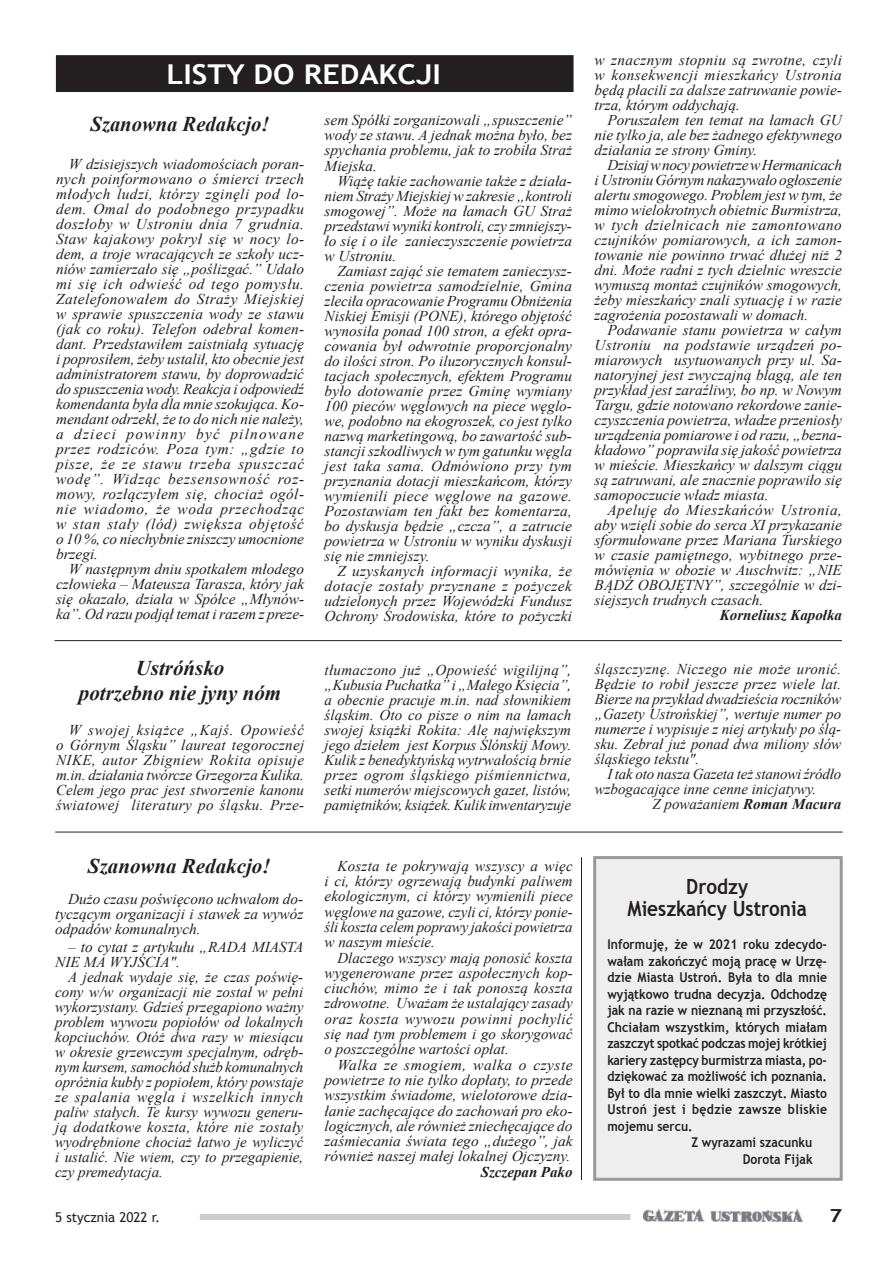
<style>
.page{position:relative;width:893px;height:1263px;background:#fff}
.page>*{position:absolute;margin:0;border:0;box-sizing:border-box;transform-origin:0 0}
.t1{font:700 27.3px "Trebuchet MS";color:#fff;scale:1.11 1}
.t2{font:italic 700 21px/25.5px "Times New Roman";color:#231f20;text-align:center}
.t3{font:700 21px/22.5px "Trebuchet MS";color:#231f20;text-align:center;scale:.9 1}
.t4{font:700 18px "Trebuchet MS";color:#231f20;scale:1.2 1}
.t5{font:italic 15px/15px "Times New Roman";color:#231f20;text-align:justify}
.t6{font:italic 700 15px "Times New Roman";color:#231f20}
.t7{font:700 13.5px "Trebuchet MS";color:#231f20;scale:.9 1}
.t8{font:700 13.5px "Trebuchet MS";letter-spacing:.035em;color:#231f20;scale:.9 1}
.t9{font:13.5px "Trebuchet MS";color:#231f20}
.s1{font-weight:700}
</style>
<div class="page">
<img style="left:643px;top:1209px;width:160px;height:13px">
<div style="left:200px;top:1214px;width:430px;height:6px;background:#cbccce"></div>
<div style="left:593px;top:856px;width:250px;height:325px;background:#eeeeef;border:3px solid #97999c"></div>
<hr style="left:55px;top:640px;width:787px;height:1px;background:#231f20">
<div style="left:56px;top:56px;width:517px;height:36px;background:#231f20"></div>
<div style="left:56px;top:55px;width:517px;height:37px;border:1px solid #231f20"></div>
<hr style="left:55px;top:832px;width:788px;height:1px;background:#231f20">
<hr style="left:581px;top:857px;width:1px;height:323px;background:#231f20">
<h1 class="t1" style="left:167px;top:57px;width:249px">LISTY DO REDAKCJI</h1>
<p class="t5" style="left:595px;top:53px;width:249px">w znacznym stopniu są zwrotne, czyli w konsekwencji mieszkańcy Ustronia będą płacili za dalsze zatruwanie powie&shy;trza, którym oddychają.</p>
<p class="t5" style="left:595px;top:113px;width:249px;text-indent:13px">Poruszałem ten temat na łamach GU nie tylko ja, ale bez żadnego efektywnego działania ze strony Gminy.</p>
<p class="t5" style="left:595px;top:158px;width:249px;text-indent:13px">Dzisiaj w nocy powietrze w Hermanicach i Ustroniu Górnym nakazywało ogłoszenie alertu smogowego. Problem jest w tym, że mimo wielokrotnych obietnic Burmistrza, w tych dzielnicach nie zamontowano czujników pomiarowych, a ich zamon&shy;towanie nie powinno trwać dłużej niż 2 dni. Może radni z tych dzielnic wreszcie wymuszą montaż czujników smogowych, żeby mieszkańcy znali sytuację i w razie zagrożenia pozostawali w domach.</p>
<p class="t5" style="left:595px;top:323px;width:249px;text-indent:13px">Podawanie stanu powietrza w całym Ustroniu na podstawie urządzeń po&shy;miarowych usytuowanych przy ul. Sa&shy;natoryjnej jest zwyczajną blagą, ale ten przykład jest zaraźliwy, bo np. w Nowym Targu, gdzie notowano rekordowe zanie&shy;czyszczenia powietrza, władze przeniosły urządzenia pomiarowe i od razu, „bezna&shy;kładowo” poprawiła się jakość powietrza w mieście. Mieszkańcy w dalszym ciągu są zatruwani, ale znacznie poprawiło się samopoczucie władz miasta.</p>
<p class="t5" style="left:595px;top:503px;width:249px;text-indent:13px">Apeluję do Mieszkańców Ustronia, aby wzięli sobie do serca XI przykazanie sformułowane przez Mariana Turskiego w czasie pamiętnego, wybitnego prze&shy;mówienia w obozie w Auschwitz: „NIE BĄDŹ OBOJĘTNY”, szczególnie w dzi&shy;siejszych trudnych czasach.</p>
<p class="t6" style="left:720px;top:605px;width:124px">Korneliusz Kapołka</p>
<h2 class="t2" style="left:79px;top:654px;width:204px">Ustróńsko<br>potrzebno nie jyny nóm</h2>
<p class="t5" style="left:56px;top:722px;width:250px;text-indent:13px">W swojej książce „Kajś. Opowieść o Górnym Śląsku” laureat tegorocznej NIKE, autor Zbigniew Rokita opisuje m.in. działania twórcze Grzegorza Kulika.<br>Celem jego prac jest stworzenie kanonu światowej literatury po śląsku. Prze-</p>
<p class="t5" style="left:325px;top:113px;width:249px">sem Spółki zorganizowali „spuszczenie” wody ze stawu. A jednak można było, bez spychania problemu, jak to zrobiła Straż Miejska.</p>
<p class="t5" style="left:325px;top:173px;width:249px;text-indent:13px">Wiążę takie zachowanie także z działa&shy;niem Straży Miejskiej w zakresie „kontroli smogowej”. Może na łamach GU Straż przedstawi wyniki kontroli, czy zmniejszy&shy;ło się i o ile zanieczyszczenie powietrza w Ustroniu.</p>
<p class="t5" style="left:325px;top:263px;width:249px;text-indent:13px">Zamiast zająć sie tematem zanieczysz&shy;czenia powietrza samodzielnie, Gmina zleciła opracowanie Programu Obniżenia Niskiej Emisji (PONE), którego objętość wynosiła ponad 100 stron, a efekt opra&shy;cowania był odwrotnie proporcjonalny do ilości stron. Po iluzorycznych konsul&shy;tacjach społecznych, efektem Programu było dotowanie przez Gminę wymiany 100 pieców węglowych na piece węglo&shy;we, podobno na ekogroszek, co jest tylko nazwą marketingową, bo zawartość sub&shy;stancji szkodliwych w tym gatunku węgla jest taka sama. Odmówiono przy tym przyznania dotacji mieszkańcom, którzy wymienili piece węglowe na gazowe.<br>Pozostawiam ten fakt bez komentarza, bo dyskusja będzie „czcza”, a zatrucie powietrza w Ustroniu w wyniku dyskusji się nie zmniejszy.</p>
<p class="t5" style="left:325px;top:563px;width:249px;text-indent:13px">Z uzyskanych informacji wynika, że dotacje zostały przyznane z pożyczek udzielonych przez Wojewódzki Fundusz Ochrony Środowiska, które to pożyczki</p>
<h2 class="t2" style="left:91px;top:111px;width:180px">Szanowna Redakcjo!</h2>
<p class="t5" style="left:56px;top:156px;width:250px;text-indent:13px">W dzisiejszych wiadomościach poran&shy;nych poinformowano o śmierci trzech młodych ludzi, którzy zginęli pod lo&shy;dem. Omal do podobnego przypadku doszłoby w Ustroniu dnia 7 grudnia.<br>Staw kajakowy pokrył się w nocy lo&shy;dem, a troje wracających ze szkoły ucz&shy;niów zamierzało się „poślizgać.” Udało mi się ich odwieść od tego pomysłu.<br>Zatelefonowałem do Straży Miejskiej w sprawie spuszczenia wody ze stawu (jak co roku). Telefon odebrał komen&shy;dant. Przedstawiłem zaistniałą sytuację i poprosiłem, żeby ustalił, kto obecnie jest administratorem stawu, by doprowadzić do spuszczenia wody. Reakcja i odpowiedź komendanta była dla mnie szokująca. Ko&shy;mendant odrzekł, że to do nich nie należy, a dzieci powinny być pilnowane przez rodziców. Poza tym: „gdzie to pisze, że ze stawu trzeba spuszczać wodę”. Widząc bezsensowność roz&shy;mowy, rozłączyłem się, chociaż ogól&shy;nie wiadomo, że woda przechodząc w stan stały (lód) zwiększa objętość o 10 %, co niechybnie zniszczy umocnione brzegi.</p>
<p class="t5" style="left:56px;top:561px;width:250px;text-indent:13px">W następnym dniu spotkałem młodego człowieka – Mateusza Tarasza, który jak się okazało, działa w Spółce „Młynów&shy;ka”. Od razu podjął temat i razem z preze-</p>
<p class="t5" style="left:595px;top:661px;width:248px">śląszczyznę. Niczego nie może uronić.<br>Będzie to robił jeszcze przez wiele lat.<br>Bierze na przykład dwadzieścia roczników „Gazety Ustrońskiej”, wertuje numer po numerze i wypisuje z niej artykuły po ślą&shy;sku. Zebrał już ponad dwa miliony słów śląskiego tekstu".</p>
<p class="t5" style="left:595px;top:766px;width:248px;text-indent:13px">I tak oto nasza Gazeta też stanowi źródło wzbogacające inne cenne inicjatywy.</p>
<p class="t5" style="left:652px;top:796px;width:190px">Z poważaniem <span class="s1">Roman Macura</span></p>
<p class="t5" style="left:325px;top:662px;width:248px">tłumaczono już „Opowieść wigilijną”, „Kubusia Puchatka” i „Małego Księcia”, a obecnie pracuje m.in. nad słownikiem śląskim. Oto co pisze o nim na łamach swojej książki Rokita: Ale największym jego dziełem jest Korpus Ślónskij Mowy.<br>Kulik z benedyktyńską wytrwałością brnie przez ogrom śląskiego piśmiennictwa, setki numerów miejscowych gazet, listów, pamiętników, książek. Kulik inwentaryzuje</p>
<h2 class="t2" style="left:88px;top:852px;width:184px">Szanowna Redakcjo!</h2>
<p class="t5" style="left:55px;top:891px;width:250px;text-indent:13px">Dużo czasu poświęcono uchwałom do&shy;tyczącym organizacji i stawek za wywóz odpadów komunalnych.</p>
<p class="t5" style="left:55px;top:939px;width:250px;text-indent:13px">– to cytat z artykułu „RADA MIASTA<br>NIE MA WYJŚCIA".</p>
<p class="t5" style="left:55px;top:969px;width:250px;text-indent:13px">A jednak wydaje się, że czas poświę&shy;cony w/w organizacji nie został w pełni wykorzystany. Gdzieś przegapiono ważny problem wywozu popiołów od lokalnych kopciuchów. Otóż dwa razy w miesiącu w okresie grzewczym specjalnym, odręb&shy;nym kursem, samochód służb komunalnych opróżnia kubły z popiołem, który powstaje ze spalania węgla i wszelkich innych paliw stałych. Te kursy wywozu generu&shy;ją dodatkowe koszta, które nie zostały wyodrębnione chociaż łatwo je wyliczyć i ustalić. Nie wiem, czy to przegapienie, czy premedytacja.</p>
<p class="t5" style="left:325px;top:858px;width:250px;text-indent:13px">Koszta te pokrywają wszyscy a więc i ci, którzy ogrzewają budynki paliwem ekologicznym, ci którzy wymienili piece węglowe na gazowe, czyli ci, którzy ponie&shy;śli koszta celem poprawy jakości powietrza w naszym mieście.</p>
<p class="t5" style="left:325px;top:949px;width:250px;text-indent:13px">Dlaczego wszyscy mają ponosić koszta wygenerowane przez aspołecznych kop&shy;ciuchów, mimo że i tak ponoszą koszta zdrowotne. Uważam że ustalający zasady oraz koszta wywozu powinni pochylić się nad tym problemem i go skorygować o poszczególne wartości opłat.</p>
<p class="t5" style="left:325px;top:1057px;width:250px;text-indent:13px">Walka ze smogiem, walka o czyste powietrze to nie tylko dopłaty, to przede wszystkim świadome, wielotorowe dzia&shy;łanie zachęcające do zachowań pro eko&shy;logicznych, ale również zniechęcające do zaśmiecania świata tego „dużego”, jak również naszej małej lokalnej Ojczyzny.</p>
<p class="t6" style="left:481px;top:1161px;width:93px">Szczepan Pako</p>
<h2 class="t3" style="left:628px;top:875px;width:201px">Drodzy<br>Mieszkańcy Ustronia</h2>
<p class="t7" style="left:607px;top:936px;width:246px">Informuję, że w 2021 roku zdecydo-</p>
<p class="t7" style="left:607px;top:952px;width:246px">wałam zakończyć moją pracę w Urzę-</p>
<p class="t7" style="left:607px;top:969px;width:246px">dzie Miasta Ustroń. Była to dla mnie</p>
<p class="t7" style="left:607px;top:985px;width:246px">wyjątkowo trudna decyzja. Odchodzę</p>
<p class="t7" style="left:607px;top:1002px;width:246px">jak na razie w nieznaną mi przyszłość.</p>
<p class="t7" style="left:607px;top:1018px;width:246px">Chciałam wszystkim, których miałam</p>
<p class="t7" style="left:607px;top:1035px;width:246px">zaszczyt spotkać podczas mojej krótkiej</p>
<p class="t7" style="left:607px;top:1051px;width:246px">kariery zastępcy burmistrza miasta, po-</p>
<p class="t7" style="left:607px;top:1068px;width:246px">dziękować za możliwość ich poznania.</p>
<p class="t7" style="left:607px;top:1084px;width:246px">Był to dla mnie wielki zaszczyt. Miasto</p>
<p class="t8" style="left:607px;top:1101px;width:246px">Ustroń jest i będzie zawsze bliskie</p>
<p class="t7" style="left:607px;top:1117px;width:96px">mojemu sercu.</p>
<p class="t7" style="left:691px;top:1134px;width:136px">Z wyrazami szacunku</p>
<p class="t7" style="left:743px;top:1150px;width:79px">Dorota Fijak</p>
<p class="t9" style="left:55px;top:1209px;width:106px">5 stycznia 2022 r.</p>
<p class="t4" style="left:829px;top:1204px;width:12px">7</p>
</div>
